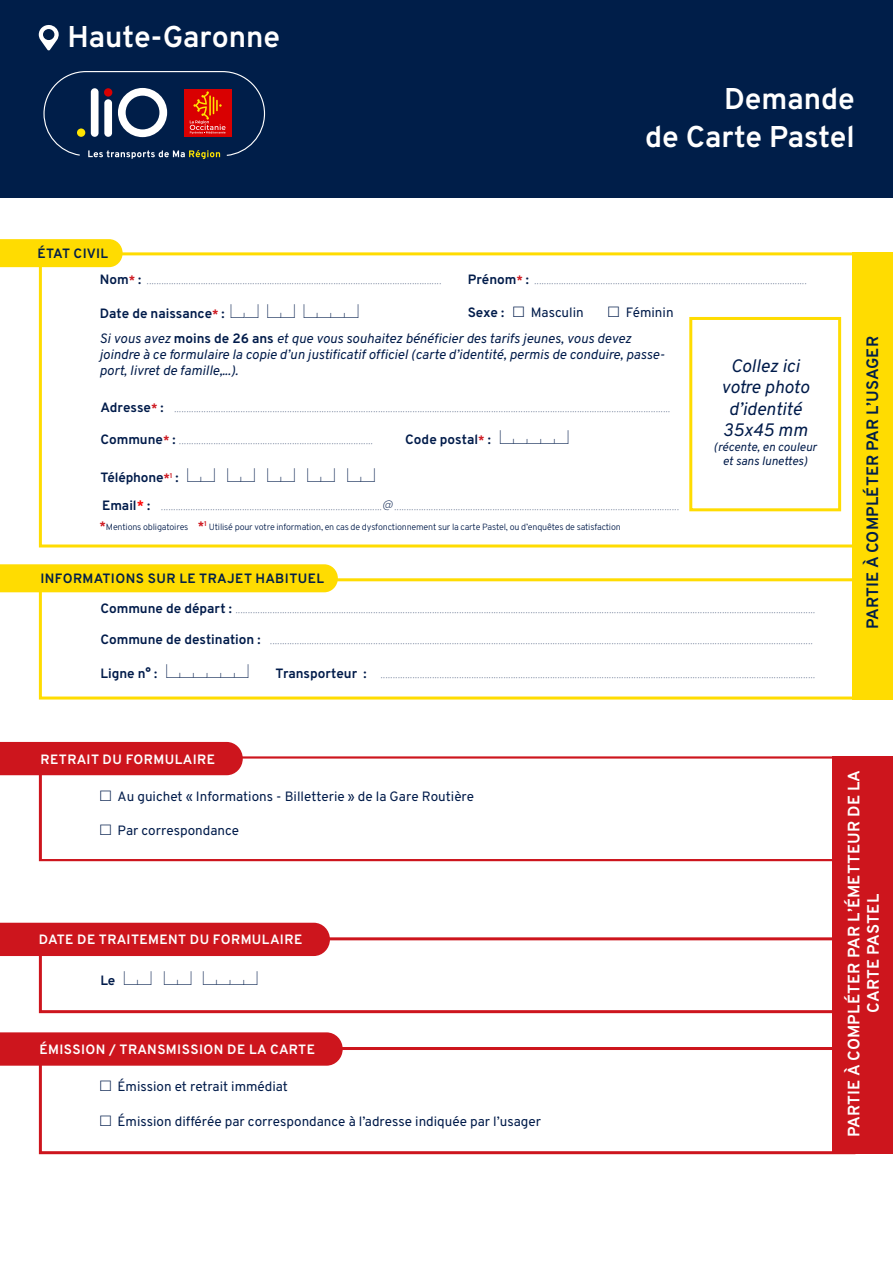
<style>
.page{position:relative;width:893px;height:1263px;background:#fff}
.page>*{position:absolute;margin:0;border:0;box-sizing:border-box;transform-origin:0 0}
.t1{font:700 30px/38.5px "Overpass";color:#fff;text-align:right}
.t2{font:italic 18px/21.6px "Overpass";color:#001b4a;text-align:center}
.t3{font:18px "Casesaremplir Roman";color:#001b4a}
.t4{font:700 16.5px/19.5px "Overpass";letter-spacing:.01em;color:#fff;text-align:center}
.t5{font:700 16.5px "Overpass";letter-spacing:.01em;color:#001e49}
.t6{font:italic 100 13.5px/25.5px "Overpass";color:#001b4a}
.t7{font:italic 13.5px/16.2px "Overpass";color:#001b4a}
.t8{font:13.5px "Overpass";color:#001b4a}
.t9{font:700 13.5px "Overpass";color:#001b4a}
.t10{font:700 13.5px "Overpass";letter-spacing:.03em;color:#fff}
.t11{font:700 13.5px "Overpass";letter-spacing:.03em;color:#001e49}
.t12{font:italic 12px/14.4px "Overpass";color:#001b4a;text-align:center}
.t13{font:300 9px "Overpass";letter-spacing:-.02em;color:#001b4a}
.s1{font-weight:700;font-style:normal;color:#001e49}
.s2{font-weight:700;font-style:normal}
.s3{font-weight:700;font-style:normal;font-size:12px;color:#cd151d}
.s4{font-size:12px;color:#cd151d}
.s5{font-family:"Casesaremplir Roman";font-weight:400;font-size:18px}
.s6{font-weight:700}
.s7{font-family:"Casesaremplir Roman"}
.s8{font-weight:700;font-style:normal;color:#f00}
.s9{font-weight:700;font-size:12px;color:#cd151d}
.s10{font-family:"Overpass";font-weight:700;font-size:13.5px}
</style>
<div class="page">
<div style="left:0;top:0;width:893px;height:198px;background:#001e49"></div>
<div style="left:39px;top:252px;width:816px;height:295px;border:3px solid #ffdc01"></div>
<div style="left:0;top:239px;width:123px;height:28px;background:#ffdc01"></div>
<div style="left:39px;top:756px;width:816px;height:105px;border:3px solid #cd151d"></div>
<div style="left:39px;top:937px;width:816px;height:76px;border:3px solid #cd151d"></div>
<div style="left:39px;top:1047px;width:816px;height:107px;border:3px solid #cd151d"></div>
<div style="left:0;top:742px;width:243px;height:33px;background:#cd151d"></div>
<div style="left:0;top:923px;width:330px;height:33px;background:#cd151d"></div>
<div style="left:0;top:1032px;width:343px;height:34px;background:#cd151d"></div>
<div style="left:39px;top:578px;width:816px;height:121px;border:3px solid #ffdc01"></div>
<svg style="left:39px;top:25px;width:20px;height:26px"></svg>
<svg style="left:43px;top:71px;width:222px;height:88px"></svg>
<div style="left:689px;top:317px;width:152px;height:194px;border:3px solid #ffdc01"></div>
<div style="left:0;top:564px;width:338px;height:28px;background:#ffdc01"></div>
<div style="left:853px;top:252px;width:40px;height:447px;background:#ffdc01"></div>
<div style="left:832px;top:757px;width:61px;height:397px;background:#cd151d"></div>
<h1 class="t1" style="left:68px;top:18px;width:214px">Haute-Garonne</h1>
<h1 class="t1" style="left:645px;top:79px;width:211px">Demande<br>de Carte Pastel</h1>
<p class="t6" style="left:100px;top:241px;width:343px;text-indent:-63px"><span class="s1">ÉTAT CIVIL<br></span><span class="s2">Nom</span><span class="s3">*</span> <span class="s2">:</span> ........................................................................................................................</p>
<p class="t9" style="left:100px;top:305px;width:260px">Date de naissance<span class="s4">*</span> : <span class="s5">AC AC ABBC</span></p>
<p class="t6" style="left:468px;top:266px;width:341px"><span class="s2">Prénom</span><span class="s3">*</span> <span class="s2">:</span> ...............................................................................................................</p>
<p class="t8" style="left:468px;top:304px;width:118px"><span class="s6">Sexe :</span> <span class="s7">O</span> Masculin</p>
<p class="t8" style="left:609px;top:304px;width:66px"><span class="s7">O</span> Féminin</p>
<p class="t7" style="left:99px;top:330px;width:567px">Si vous avez <span class="s2">moins de 26 ans</span> et que vous souhaitez bénéficier des tarifs jeunes, vous devez joindre à ce formulaire la copie d’un justificatif officiel (carte d’identité, permis de conduire, passe&shy;port, livret de famille,...).</p>
<p class="t6" style="left:100px;top:394px;width:572px"><span class="s2">Adresse</span><span class="s3">*</span> <span class="s2">:</span> ..........................................................................................................................................................................................................</p>
<p class="t6" style="left:100px;top:426px;width:274px"><span class="s2">Commune</span><span class="s3">*</span> <span class="s2">:</span> ...............................................................................</p>
<p class="t9" style="left:100px;top:469px;width:276px">Téléphone<span class="s4">*</span><sup>1</sup> : <span class="s5">AC AC AC AC AC</span></p>
<p class="t9" style="left:405px;top:431px;width:165px">Code postal<span class="s4">*</span> : <span class="s5">ABBBC</span></p>
<p class="t6" style="left:102px;top:492px;width:579px"><span class="s2">Email</span><span class="s8">*</span> <span class="s2">:</span> ..........................................................................................@ ....................................................................................................................</p>
<p class="t13" style="left:99px;top:522px;width:523px"><span class="s9">*</span>Mentions obligatoires <span class="s9">*</span><sup>1</sup> Utilisé pour votre information, en cas de dysfonctionnement sur la carte Pastel, ou d’enquêtes de satisfaction</p>
<p class="t11" style="left:40px;top:570px;width:285px">INFORMATIONS SUR LE TRAJET HABITUEL</p>
<h2 class="t2" style="left:721px;top:354px;width:90px">Collez ici votre photo d’identité<br>35x45 mm</h2>
<p class="t12" style="left:714px;top:439px;width:105px">(récente, en couleur et sans lunettes)</p>
<p class="t6" style="left:100px;top:596px;width:716px"><span class="s2">Commune de départ :</span> ............................................................................................................................................................................................................................................</p>
<p class="t6" style="left:100px;top:627px;width:714px"><span class="s2">Commune de destination :</span> .............................................................................................................................................................................................................................</p>
<p class="t9" style="left:100px;top:665px;width:150px">Ligne n° : <span class="s5">ABBBBC</span></p>
<p class="t6" style="left:275px;top:661px;width:541px"><span class="s2">Transporteur :</span> .................................................................................................................................................................................</p>
<p class="t10" style="left:41px;top:750px;width:176px">RETRAIT DU FORMULAIRE</p>
<p class="t5" style="left:862px;top:629px;width:294px;rotate:-90deg">PARTIE À COMPLÉTER PAR L’USAGER</p>
<p class="t8" style="left:100px;top:786px;width:375px"><span class="s7">O</span> Au guichet « Informations - Billetterie » de la Gare Routière</p>
<p class="t8" style="left:100px;top:822px;width:140px"><span class="s7">O</span> Par correspondance</p>
<p class="t10" style="left:39px;top:931px;width:265px">DATE DE TRAITEMENT DU FORMULAIRE</p>
<h2 class="t3" style="left:100px;top:968px;width:159px"><span class="s10">Le</span> AC AC ABBC</h2>
<p class="t10" style="left:39px;top:1041px;width:277px">ÉMISSION / TRANSMISSION DE LA CARTE</p>
<p class="t8" style="left:100px;top:1078px;width:189px"><span class="s7">O</span> Émission et retrait immédiat</p>
<p class="t8" style="left:100px;top:1112px;width:442px"><span class="s7">O</span> Émission différée par correspondance à l’adresse indiquée par l’usager</p>
<p class="t4" style="left:844px;top:1137px;width:369px;rotate:-90deg">PARTIE À COMPLÉTER PAR L’ÉMETTEUR DE LA<br>CARTE PASTEL</p>
</div>
